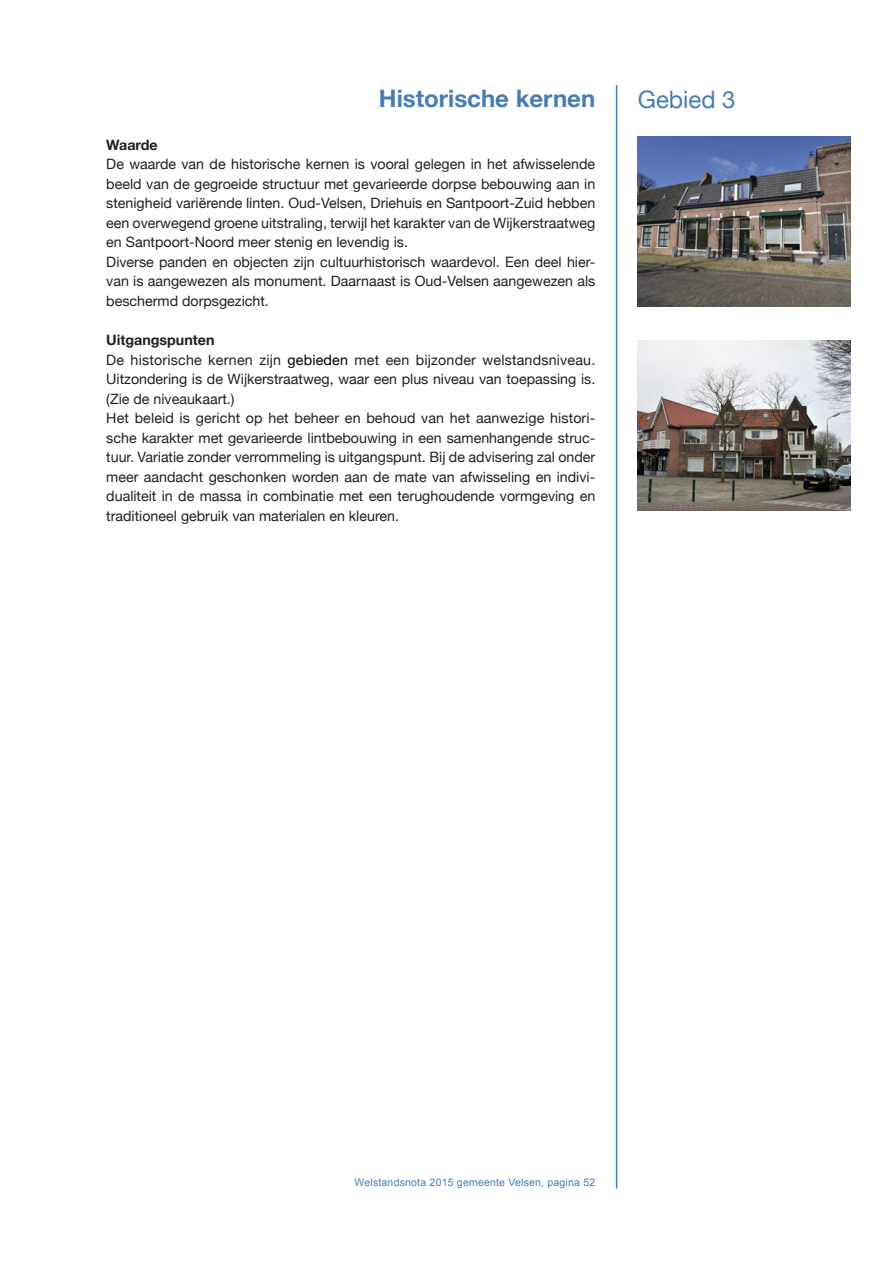
<style>
.page{position:relative;width:893px;height:1263px;background:#fff}
.page>*{position:absolute;margin:0;border:0;box-sizing:border-box;transform-origin:0 0}
.hoofdstuk_koppen{font:700 24px "Helvetica Neue";color:#477db2}
.hoofdstuk_koppen_r{font:24px "Helvetica Neue";color:#477db2}
.platte_tekst{font:14.25px/19.5px "Helvetica Neue";color:#231f20;text-align:justify}
.tussenkop_zwart{font:700 14.25px "Helvetica Neue";color:#231f20}
.t1{font:10.5px "Arial";letter-spacing:.02em;color:#477db2}
.s1{color:#000}
</style>
<div class="page">
<hr style="left:616px;top:85px;width:1px;height:1103px;background:#477db2">
<img style="left:638px;top:136px;width:212px;height:170px">
<img style="left:638px;top:340px;width:212px;height:170px">
<p class="hoofdstuk_koppen" style="left:379px;top:80px;width:218px">Historische kernen</p>
<p class="tussenkop_zwart" style="left:106px;top:134px;width:53px">Waarde</p>
<p class="platte_tekst" style="left:106px;top:155px;width:491px">De waarde van de historische kernen is vooral gelegen in het afwisselende beeld van de gegroeide structuur met gevarieerde dorpse bebouwing aan in stenigheid variërende linten. Oud-Velsen, Driehuis en Santpoort-Zuid hebben een overwegend groene uitstraling, terwijl het karakter van de Wijkerstraatweg en Santpoort-Noord meer stenig en levendig is.</p>
<p class="platte_tekst" style="left:106px;top:253px;width:490px">Diverse panden en objecten zijn cultuurhistorisch waardevol. Een deel hier&shy;van is aangewezen als monument. Daarnaast is Oud-Velsen aangewezen als beschermd dorpsgezicht.</p>
<p class="tussenkop_zwart" style="left:106px;top:329px;width:110px">Uitgangspunten</p>
<p class="platte_tekst" style="left:106px;top:350px;width:491px">De historische kernen zijn <span class="s1">gebieden</span> met een bijzonder welstandsniveau.<br>Uitzondering is de Wijkerstraatweg, waar een plus niveau van toepassing is. (Zie de niveaukaart.)</p>
<p class="platte_tekst" style="left:106px;top:409px;width:491px">Het beleid is gericht op het beheer en behoud van het aanwezige histori&shy;sche karakter met gevarieerde lintbebouwing in een samenhangende struc&shy;tuur. Variatie zonder verrommeling is uitgangspunt. Bij de advisering zal onder meer aandacht geschonken worden aan de mate van afwisseling en indivi&shy;dualiteit in de massa in combinatie met een terughoudende vormgeving en traditioneel gebruik van materialen en kleuren.</p>
<p class="hoofdstuk_koppen_r" style="left:638px;top:82px;width:99px">Gebied 3</p>
<p class="t1" style="left:354px;top:1175px;width:242px">Welstandsnota 2015 gemeente Velsen, pagina 52</p>
</div>
